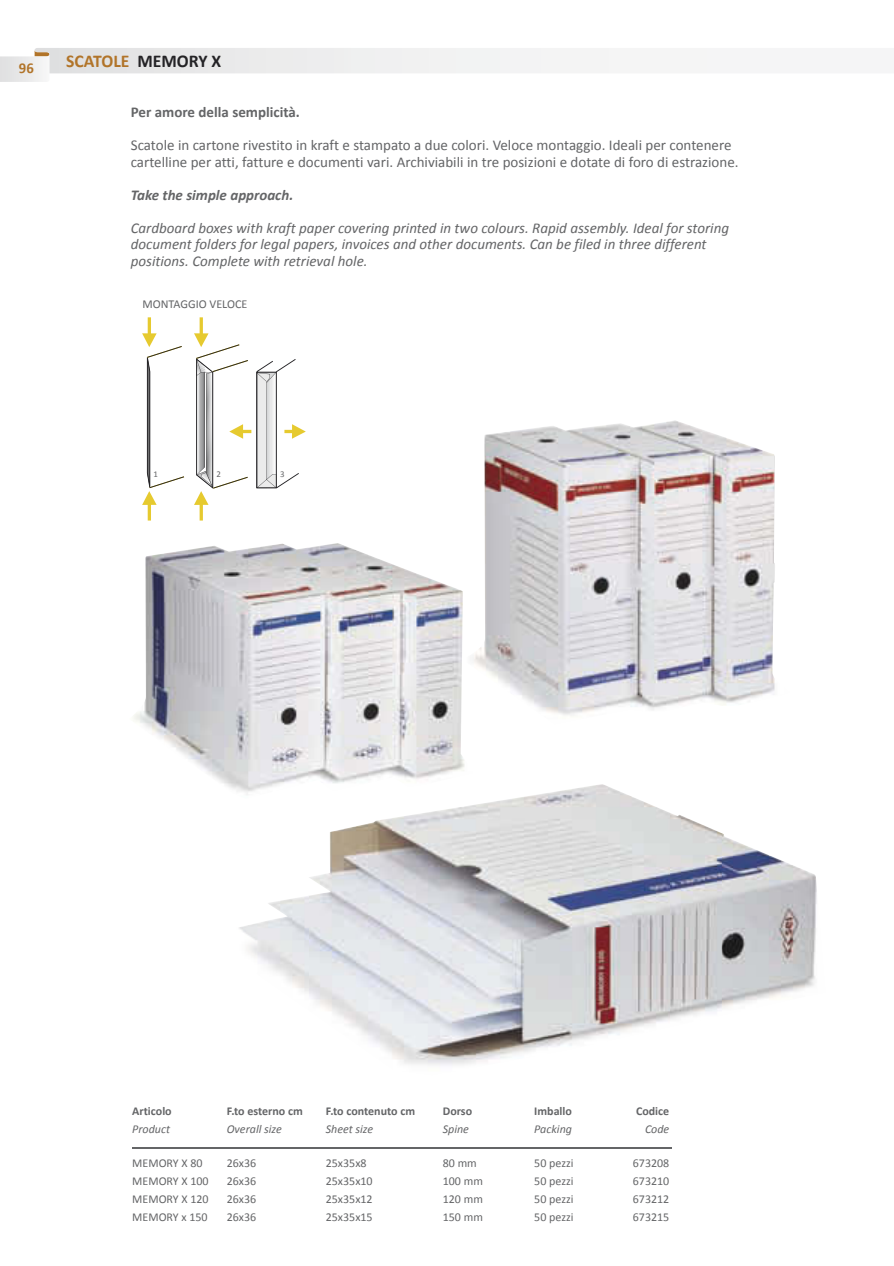
<style>
.page{position:relative;width:894px;height:1266px;background:#fff}
.page>*{position:absolute;margin:0;border:0;box-sizing:border-box;transform-origin:0 0}
.t1{font:700 18px "Calibri";color:#b17429}
.t2{font:italic 15px/16.5px "Calibri";color:#646567}
.t3{font:15px/16.5px "Calibri";color:#646567}
.t4{font:700 15px "Calibri";color:#646567}
.t5{font:italic 700 15px "Calibri";color:#646567}
.t6{font:700 15px "Calibri";color:#b17429}
.t7{font:12.15px "Calibri";color:#646567}
.t8{font:12px "Calibri";color:#646567}
.t9{font:700 12px "Calibri";color:#646567}
.t10{font:italic 12px "Calibri";color:#646567}
.t11{font:8.85px "Calibri";color:#646567}
.s1{color:#242326}
</style>
<div class="page">
<img style="left:309px;top:784px;width:361px;height:281px">
<img style="left:670px;top:813px;width:52px;height:207px">
<img style="left:722px;top:833px;width:95px;height:175px">
<img style="left:239px;top:923px;width:18px;height:34px">
<img style="left:473px;top:420px;width:302px;height:296px">
<img style="left:133px;top:543px;width:339px;height:255px">
<svg style="left:0;top:48px;width:609px;height:34px"></svg>
<hr style="left:132px;top:1146px;width:539px;height:2px;background:#646567">
<svg style="left:142px;top:317px;width:42px;height:203px"></svg>
<svg style="left:194px;top:317px;width:112px;height:203px"></svg>
<p class="t6" style="left:19px;top:59px;width:16px">96</p>
<p class="t1" style="left:66px;top:49px;width:157px">SCATOLE <span class="s1">MEMORY X</span></p>
<p class="t4" style="left:131px;top:103px;width:171px">Per amore della semplicità.</p>
<p class="t3" style="left:131px;top:136px;width:609px">Scatole in cartone rivestito in kraft e stampato a due colori. Veloce montaggio. Ideali per contenere cartelline per atti, fatture e documenti vari. Archiviabili in tre posizioni e dotate di foro di estrazione.</p>
<p class="t5" style="left:131px;top:185px;width:164px">Take the simple approach.</p>
<p class="t2" style="left:131px;top:219px;width:600px">Cardboard boxes with kraft paper covering printed in two colours. Rapid assembly. Ideal for storing document folders for legal papers, invoices and other documents. Can be filed in three different positions. Complete with retrieval hole.</p>
<p class="t7" style="left:142px;top:296px;width:106px">MONTAGGIO VELOCE</p>
<p class="t11" style="left:153px;top:468px;width:6px">1</p>
<p class="t11" style="left:216px;top:468px;width:6px">2</p>
<p class="t11" style="left:280px;top:468px;width:6px">3</p>
<p class="t9" style="left:132px;top:1103px;width:41px">Articolo</p>
<p class="t9" style="left:227px;top:1103px;width:78px">F.to esterno cm</p>
<p class="t9" style="left:326px;top:1103px;width:91px">F.to contenuto cm</p>
<p class="t9" style="left:443px;top:1103px;width:31px">Dorso</p>
<p class="t9" style="left:534px;top:1103px;width:39px">Imballo</p>
<p class="t9" style="left:636px;top:1103px;width:35px">Codice</p>
<p class="t10" style="left:132px;top:1121px;width:39px">Product</p>
<p class="t10" style="left:227px;top:1121px;width:57px">Overall size</p>
<p class="t10" style="left:326px;top:1121px;width:49px">Sheet size</p>
<p class="t10" style="left:443px;top:1121px;width:28px">Spine</p>
<p class="t10" style="left:534px;top:1121px;width:39px">Packing</p>
<p class="t10" style="left:645px;top:1121px;width:26px">Code</p>
<p class="t8" style="left:132px;top:1155px;width:72px">MEMORY X 80</p>
<p class="t8" style="left:227px;top:1155px;width:31px">26x36</p>
<p class="t8" style="left:326px;top:1155px;width:42px">25x35x8</p>
<p class="t8" style="left:443px;top:1155px;width:36px">80 mm</p>
<p class="t8" style="left:534px;top:1155px;width:41px">50 pezzi</p>
<p class="t8" style="left:633px;top:1155px;width:38px">673208</p>
<p class="t8" style="left:132px;top:1173px;width:78px">MEMORY X 100</p>
<p class="t8" style="left:227px;top:1173px;width:31px">26x36</p>
<p class="t8" style="left:326px;top:1173px;width:48px">25x35x10</p>
<p class="t8" style="left:443px;top:1173px;width:42px">100 mm</p>
<p class="t8" style="left:534px;top:1173px;width:41px">50 pezzi</p>
<p class="t8" style="left:633px;top:1173px;width:38px">673210</p>
<p class="t8" style="left:132px;top:1191px;width:78px">MEMORY X 120</p>
<p class="t8" style="left:227px;top:1191px;width:31px">26x36</p>
<p class="t8" style="left:326px;top:1191px;width:48px">25x35x12</p>
<p class="t8" style="left:443px;top:1191px;width:42px">120 mm</p>
<p class="t8" style="left:534px;top:1191px;width:41px">50 pezzi</p>
<p class="t8" style="left:633px;top:1191px;width:38px">673212</p>
<p class="t8" style="left:132px;top:1209px;width:77px">MEMORY x 150</p>
<p class="t8" style="left:227px;top:1209px;width:31px">26x36</p>
<p class="t8" style="left:326px;top:1209px;width:48px">25x35x15</p>
<p class="t8" style="left:443px;top:1209px;width:42px">150 mm</p>
<p class="t8" style="left:534px;top:1209px;width:41px">50 pezzi</p>
<p class="t8" style="left:633px;top:1209px;width:38px">673215</p>
</div>
